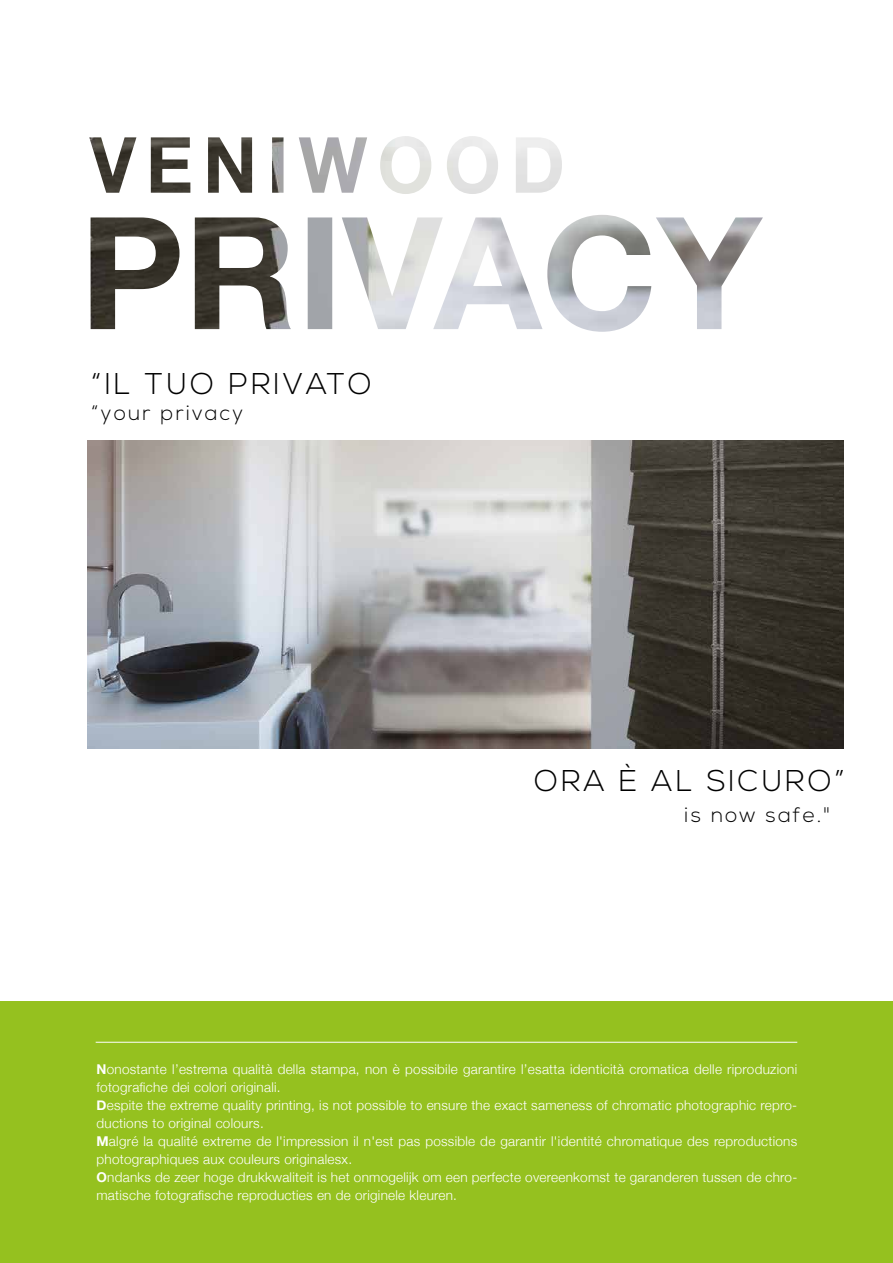
<style>
.page{position:relative;width:893px;height:1263px;background:#fff}
.page>*{position:absolute;margin:0;border:0;box-sizing:border-box;transform-origin:0 0}
.t1{font:300 30px "Nexa";letter-spacing:.1em;color:#000}
.t2{font:300 21px "Nexa";letter-spacing:.1em;color:#000}
.t3{font:300 13.5px/18px "Helvetica Neue";letter-spacing:.02em;color:#fff}
.s1{font-weight:700}
</style>
<div class="page">
<div style="left:0;top:1001px;width:893px;height:262px;background:#95c11f"></div>
<hr style="left:96px;top:1042px;width:701px;height:1px;background:#fff">
<img style="left:87px;top:440px;width:757px;height:309px">
<img style="left:89px;top:136px;width:674px;height:196px">
<h1 class="t1" style="left:91px;top:366px;width:282px">“IL TUO PRIVATO</h1>
<h2 class="t2" style="left:91px;top:401px;width:154px">“your privacy</h2>
<h1 class="t1" style="left:534px;top:763px;width:312px">ORA È AL SICURO”</h1>
<h2 class="t2" style="left:685px;top:803px;width:147px">is now safe."</h2>
<p class="t3" style="left:96px;top:1060px;width:702px"><span class="s1">N</span>onostante l’estrema qualità della stampa, non è possibile garantire l’esatta identicità cromatica delle riproduzioni fotografiche dei colori originali.<br><span class="s1">D</span>espite the extreme quality printing, is not possible to ensure the exact sameness of chromatic photographic repro&shy;ductions to original colours.<br><span class="s1">M</span>algré la qualité extreme de l'impression il n'est pas possible de garantir l'identité chromatique des reproductions photographiques aux couleurs originalesx.<br><span class="s1">O</span>ndanks de zeer hoge drukkwaliteit is het onmogelijk om een perfecte overeenkomst te garanderen tussen de chro&shy;matische fotografische reproducties en de originele kleuren.</p>
</div>
